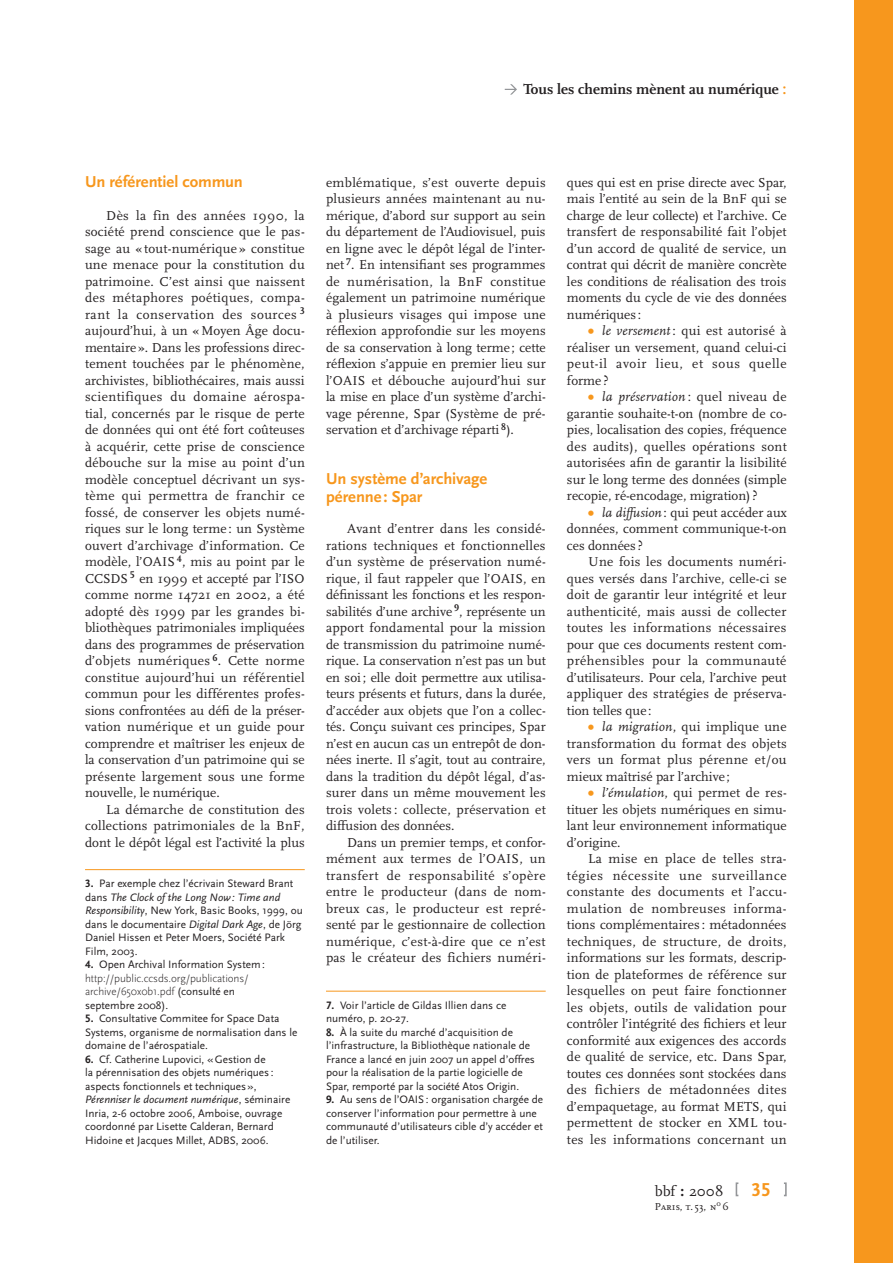
<style>
.page{position:relative;width:893px;height:1263px;background:#fff}
.page>*{position:absolute;margin:0;border:0;box-sizing:border-box;transform-origin:0 0}
.t1{font:700 19.5px "Scala Sans LF";color:#f7971d}
.t2{font:700 16.5px/18px "Scala Sans";letter-spacing:.005em;color:#f7971d}
.t3{font:700 15px "Scala";color:#231f20}
.t4{font:15px "Scala";color:#231f20}
.t5{font:13.5px/16.5px "Scala";letter-spacing:.005em;color:#231f20;text-align:justify}
.t6{font:11.25px/13.5px "Scala Sans";color:#231f20}
.t7{font:10.5px "Scala Caps";color:#231f20}
.s1{font-size:16.5px;color:#f7971d}
.s2{font-family:"Scala Sans LF";font-weight:700}
.s3{font-style:italic}
.s4{font-weight:300}
.s5{font-family:"Scala Sans";font-weight:700;font-size:16.5px;color:#f7971d}
.s6{font-family:"Scala Sans";font-weight:700}
</style>
<div class="page">
<svg style="left:736px;top:1182px;width:2px;height:14px"></svg>
<svg style="left:784px;top:1182px;width:3px;height:14px"></svg>
<svg style="left:505px;top:84px;width:12px;height:11px"></svg>
<hr style="left:326px;top:991px;width:220px;height:1px;background:#f7971d">
<hr style="left:85px;top:869px;width:220px;height:1px;background:#f7971d">
<div style="left:855px;top:0;width:38px;height:1263px;background:#f7971d"></div>
<p class="t3" style="left:523px;top:81px;width:265px">Tous les chemins mènent au numérique <span class="s1">:</span></p>
<p class="t2" style="left:85px;top:173px;width:159px">Un référentiel commun</p>
<p class="t5" style="left:85px;top:207px;width:221px;text-indent:21px">Dès la fin des années 1990, la société prend conscience que le pas&shy;sage au « tout-numérique » constitue une menace pour la constitution du patrimoine. C’est ainsi que naissent des métaphores poétiques, compa&shy;rant la conservation des sources <sup>3 </sup>aujourd’hui, à un « Moyen Âge docu&shy;mentaire ». Dans les professions direc&shy;tement touchées par le phénomène, archivistes, bibliothécaires, mais aussi scientifiques du domaine aérospa&shy;tial, concernés par le risque de perte de données qui ont été fort coûteuses à acquérir, cette prise de conscience débouche sur la mise au point d’un modèle conceptuel décrivant un sys&shy;tème qui permettra de franchir ce fossé, de conserver les objets numé&shy;riques sur le long terme : un Système ouvert d’archivage d’information. Ce modèle, l’OAIS <sup>4</sup>, mis au point par le CCSDS <sup>5</sup> en 1999 et accepté par l’ISO comme norme 14721 en 2002, a été adopté dès 1999 par les grandes bi&shy;bliothèques patrimoniales impliquées dans des programmes de préservation d’objets numériques <sup>6</sup>. Cette norme constitue aujourd’hui un référentiel commun pour les différentes profes&shy;sions confrontées au défi de la préser&shy;vation numérique et un guide pour comprendre et maîtriser les enjeux de la conservation d’un patrimoine qui se présente largement sous une forme nouvelle, le numérique.</p>
<p class="t5" style="left:85px;top:801px;width:221px;text-indent:21px">La démarche de constitution des collections patrimoniales de la BnF, dont le dépôt légal est l’activité la plus</p>
<p class="t6" style="left:85px;top:877px;width:219px"><span class="s2">3.</span> Par exemple chez l’écrivain Steward Brant dans <span class="s3">The Clock of the Long Now: Time and Responsibility</span>, New York, Basic Books, 1999, ou dans le documentaire <span class="s3">Digital Dark Age</span>, de Jörg Daniel Hissen et Peter Moers, Société Park Film, 2003.</p>
<p class="t6" style="left:85px;top:958px;width:181px"><span class="s2">4.</span> Open Archival Information System: <span class="s4">http://public.ccsds.org/publications/ archive/650x0b1.pdf</span> (consulté en septembre 2008).</p>
<p class="t6" style="left:85px;top:1012px;width:214px"><span class="s2">5.</span> Consultative Commitee for Space Data<br>Systems, organisme de normalisation dans le domaine de l’aérospatiale.</p>
<p class="t6" style="left:85px;top:1053px;width:207px"><span class="s2">6.</span> Cf. Catherine Lupovici, «Gestion de<br>la pérennisation des objets numériques : aspects fonctionnels et techniques», <span class="s3">Pérenniser le document numérique</span>, séminaire Inria, 2-6 octobre 2006, Amboise, ouvrage coordonné par Lisette Calderan, Bernard Hidoine et Jacques Millet, ADBS, 2006.</p>
<p class="t5" style="left:326px;top:174px;width:221px">emblématique, s’est ouverte depuis plusieurs années maintenant au nu&shy;mérique, d’abord sur support au sein du département de l’Audiovisuel, puis en ligne avec le dépôt légal de l’inter&shy;net <sup>7</sup>. En intensifiant ses programmes de numérisation, la BnF constitue également un patrimoine numérique à plusieurs visages qui impose une réflexion approfondie sur les moyens de sa conservation à long terme ; cette réflexion s’appuie en premier lieu sur l’OAIS et débouche aujourd’hui sur la mise en place d’un système d’archi&shy;vage pérenne, Spar (Système de pré&shy;servation et d’archivage réparti <sup>8</sup>).</p>
<p class="t2" style="left:326px;top:470px;width:163px">Un système d’archivage pérenne : Spar</p>
<p class="t5" style="left:326px;top:521px;width:221px;text-indent:21px">Avant d’entrer dans les considé&shy;rations techniques et fonctionnelles d’un système de préservation numé&shy;rique, il faut rappeler que l’OAIS, en définissant les fonctions et les respon&shy;sabilités d’une archive <sup>9</sup>, représente un apport fondamental pour la mission de transmission du patrimoine numé&shy;rique. La conservation n’est pas un but en soi; elle doit permettre aux utilisa&shy;teurs présents et futurs, dans la durée, d’accéder aux objets que l’on a collec&shy;tés. Conçu suivant ces principes, Spar n’est en aucun cas un entrepôt de don&shy;nées inerte. Il s’agit, tout au contraire, dans la tradition du dépôt légal, d’as&shy;surer dans un même mouvement les trois volets : collecte, préservation et diffusion des données.</p>
<p class="t5" style="left:326px;top:834px;width:221px;text-indent:21px">Dans un premier temps, et confor&shy;mément aux termes de l’OAIS, un transfert de responsabilité s’opère entre le producteur (dans de nom&shy;breux cas, le producteur est repré&shy;senté par le gestionnaire de collection numérique, c’est-à-dire que ce n’est pas le créateur des fichiers numéri-</p>
<p class="t6" style="left:326px;top:999px;width:182px"><span class="s2">7.</span> Voir l’article de Gildas Illien dans ce numéro, p. 20-27.</p>
<p class="t6" style="left:326px;top:1026px;width:210px"><span class="s2">8.</span> À la suite du marché d’acquisition de l’infrastructure, la Bibliothèque nationale de France a lancé en juin 2007 un appel d’offres pour la réalisation de la partie logicielle de Spar, remporté par la société Atos Origin.</p>
<p class="t6" style="left:326px;top:1093px;width:219px"><span class="s2">9.</span> Au sens de l’OAIS: organisation chargée de conserver l’information pour permettre à une communauté d’utilisateurs cible d’y accéder et de l’utiliser.</p>
<p class="t5" style="left:567px;top:174px;width:221px">ques qui est en prise directe avec Spar, mais l’entité au sein de la BnF qui se charge de leur collecte) et l’archive. Ce transfert de responsabilité fait l’objet d’un accord de qualité de service, un contrat qui décrit de manière concrète les conditions de réalisation des trois moments du cycle de vie des données numériques :</p>
<p class="t5" style="left:567px;top:323px;width:221px;text-indent:21px"><span class="s5">•</span> <span class="s3">le versement</span> : qui est autorisé à réaliser un versement, quand celui-ci peut-il avoir lieu, et sous quelle forme ?</p>
<p class="t5" style="left:567px;top:389px;width:221px;text-indent:21px"><span class="s5">•</span> <span class="s3">la préservation</span> : quel niveau de garantie souhaite-t-on (nombre de co&shy;pies, localisation des copies, fréquence des audits), quelles opérations sont autorisées afin de garantir la lisibilité sur le long terme des données (simple recopie, ré-encodage, migration) ?</p>
<p class="t5" style="left:567px;top:504px;width:221px;text-indent:21px"><span class="s5">•</span> <span class="s3">la diffusion</span>: qui peut accéder aux données, comment communique-t-on ces données ?</p>
<p class="t5" style="left:567px;top:554px;width:221px;text-indent:21px">Une fois les documents numéri&shy;ques versés dans l’archive, celle-ci se doit de garantir leur intégrité et leur authenticité, mais aussi de collecter toutes les informations nécessaires pour que ces documents restent com&shy;préhensibles pour la communauté d’utilisateurs. Pour cela, l’archive peut appliquer des stratégies de préserva&shy;tion telles que :</p>
<p class="t5" style="left:567px;top:719px;width:221px;text-indent:21px"><span class="s5">•</span> <span class="s3">la migration</span>, qui implique une transformation du format des objets vers un format plus pérenne et/ou mieux maîtrisé par l’archive ;</p>
<p class="t5" style="left:567px;top:785px;width:221px;text-indent:21px"><span class="s5">•</span> <span class="s3">l’émulation</span>, qui permet de res&shy;tituer les objets numériques en simu&shy;lant leur environnement informatique d’origine.</p>
<p class="t5" style="left:567px;top:851px;width:221px;text-indent:21px">La mise en place de telles stra&shy;tégies nécessite une surveillance constante des documents et l’accu&shy;mulation de nombreuses informa&shy;tions complémentaires : métadonnées techniques, de structure, de droits, informations sur les formats, descrip&shy;tion de plateformes de référence sur lesquelles on peut faire fonctionner les objets, outils de validation pour contrôler l’intégrité des fichiers et leur conformité aux exigences des accords de qualité de service, etc. Dans Spar, toutes ces données sont stockées dans des fichiers de métadonnées dites d’empaquetage, au format METS, qui permettent de stocker en XML tou&shy;tes les informations concernant un</p>
<p class="t4" style="left:655px;top:1183px;width:70px">bbf <span class="s6">:</span> 2008</p>
<h1 class="t1" style="left:751px;top:1179px;width:21px">35</h1>
<p class="t7" style="left:655px;top:1200px;width:75px">Paris, t. 53, n<sup>o</sup> 6</p>
</div>
